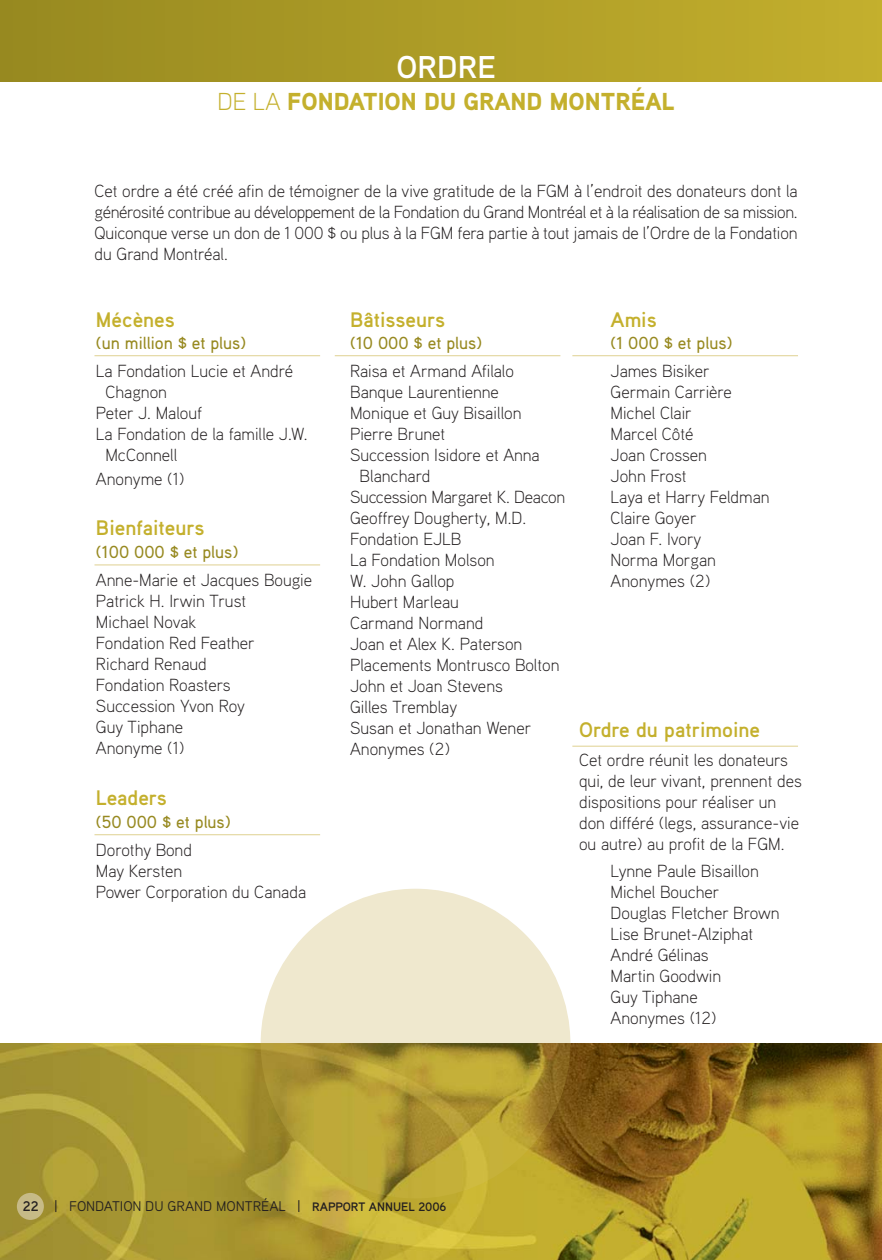
<style>
.page{position:relative;width:882px;height:1260px;background:#fff}
.page>*{position:absolute;margin:0;border:0;box-sizing:border-box;transform-origin:0 0}
.t1{font:700 31.5px "Aaux Pro";color:#fff}
.t2{font:900 24.5px "Aaux Pro";color:#c4b02d}
.t3{font:700 21px "Aaux Pro";color:#c4b02d}
.t4{font:300 17.5px/21px "Aaux Pro";color:#231f20}
.t5{font:500 17.5px "Aaux Pro";color:#978920}
.t6{font:14px "Aaux Pro";color:#231f20}
.s1{font-weight:300}
.s2{font-weight:700}
.s3{font-weight:700;font-size:12.25px}
</style>
<div class="page">
<img style="left:0;top:1043px;width:882px;height:217px">
<div style="left:0;top:0;width:882px;height:82px;background:linear-gradient(to right,#978920,#c4af2d)"></div>
<img style="left:17px;top:1193px;width:27px;height:27px">
<hr style="left:94px;top:355px;width:226px;height:1px;background:#dfd191">
<hr style="left:335px;top:355px;width:225px;height:1px;background:#dfd191">
<hr style="left:572px;top:355px;width:226px;height:1px;background:#dfd191">
<hr style="left:572px;top:746px;width:226px;height:1px;background:#dfd191">
<hr style="left:94px;top:565px;width:226px;height:1px;background:#dfd191">
<hr style="left:94px;top:834px;width:226px;height:1px;background:#dfd191">
<svg style="left:261px;top:889px;width:309px;height:155px;fill:#efe8ce"></svg>
<img style="left:261px;top:1044px;width:309px;height:154px">
<h1 class="t1" style="left:397px;top:56px;width:101px">ORDRE</h1>
<h2 class="t2" style="left:217px;top:93px;width:459px"><span class="s1">DE LA</span> FONDATION DU GRAND MONTRÉAL</h2>
<p class="t4" style="left:94px;top:183px;width:705px;text-align:justify">Cet ordre a été créé afin de témoigner de la vive gratitude de la FGM à l’endroit des donateurs dont la générosité contribue au développement de la Fondation du Grand Montréal et à la réalisation de sa mission.<br>Quiconque verse un don de 1 000 $ ou plus à la FGM fera partie à tout jamais de l’Ordre de la Fondation du Grand Montréal.</p>
<p class="t3" style="left:96px;top:312px;width:80px">Mécènes</p>
<p class="t5" style="left:96px;top:337px;width:152px">(un million $ et plus)</p>
<p class="t4" style="left:96px;top:362px;width:199px">La Fondation Lucie et André</p>
<p class="t4" style="left:105px;top:383px;width:63px">Chagnon</p>
<p class="t4" style="left:96px;top:404px;width:108px">Peter J. Malouf</p>
<p class="t4" style="left:96px;top:425px;width:213px">La Fondation de la famille J.W.</p>
<p class="t4" style="left:105px;top:446px;width:74px">McConnell</p>
<p class="t4" style="left:96px;top:470px;width:90px">Anonyme (1)</p>
<p class="t3" style="left:96px;top:521px;width:110px">Bienfaiteurs</p>
<p class="t5" style="left:96px;top:546px;width:144px">(100 000 $ et plus)</p>
<p class="t4" style="left:96px;top:571px;width:218px">Anne-Marie et Jacques Bougie<br>Patrick H. Irwin Trust<br>Michael Novak<br>Fondation Red Feather<br>Richard Renaud<br>Fondation Roasters<br>Succession Yvon Roy<br>Guy Tiphane<br>Anonyme (1)</p>
<p class="t3" style="left:96px;top:791px;width:72px">Leaders</p>
<p class="t5" style="left:96px;top:816px;width:136px">(50 000 $ et plus)</p>
<p class="t4" style="left:96px;top:841px;width:212px">Dorothy Bond<br>May Kersten<br>Power Corporation du Canada</p>
<p class="t3" style="left:350px;top:312px;width:96px">Bâtisseurs</p>
<p class="t5" style="left:350px;top:337px;width:134px">(10 000 $ et plus)</p>
<p class="t4" style="left:350px;top:362px;width:165px">Raisa et Armand Afilalo</p>
<p class="t4" style="left:350px;top:383px;width:150px">Banque Laurentienne</p>
<p class="t4" style="left:350px;top:404px;width:173px">Monique et Guy Bisaillon</p>
<p class="t4" style="left:350px;top:425px;width:97px">Pierre Brunet</p>
<p class="t4" style="left:350px;top:446px;width:191px">Succession Isidore et Anna</p>
<p class="t4" style="left:360px;top:467px;width:72px">Blanchard</p>
<p class="t4" style="left:350px;top:488px;width:217px">Succession Margaret K. Deacon</p>
<p class="t4" style="left:350px;top:509px;width:178px">Geoffrey Dougherty, M.D.</p>
<p class="t4" style="left:350px;top:530px;width:113px">Fondation EJLB</p>
<p class="t4" style="left:350px;top:551px;width:146px">La Fondation Molson</p>
<p class="t4" style="left:350px;top:572px;width:106px">W. John Gallop</p>
<p class="t4" style="left:350px;top:593px;width:110px">Hubert Marleau</p>
<p class="t4" style="left:350px;top:614px;width:135px">Carmand Normand</p>
<p class="t4" style="left:350px;top:635px;width:174px">Joan et Alex K. Paterson</p>
<p class="t4" style="left:350px;top:656px;width:211px">Placements Montrusco Bolton</p>
<p class="t4" style="left:350px;top:677px;width:154px">John et Joan Stevens</p>
<p class="t4" style="left:350px;top:698px;width:109px">Gilles Tremblay</p>
<p class="t4" style="left:350px;top:719px;width:183px">Susan et Jonathan Wener</p>
<p class="t4" style="left:350px;top:740px;width:101px">Anonymes (2)</p>
<p class="t3" style="left:611px;top:312px;width:48px">Amis</p>
<p class="t5" style="left:611px;top:337px;width:123px">(1 000 $ et plus)</p>
<p class="t4" style="left:611px;top:362px;width:161px">James Bisiker<br>Germain Carrière<br>Michel Clair<br>Marcel Côté<br>Joan Crossen<br>John Frost<br>Laya et Harry Feldman<br>Claire Goyer<br>Joan F. Ivory<br>Norma Morgan<br>Anonymes (2)</p>
<p class="t3" style="left:579px;top:722px;width:182px">Ordre du patrimoine</p>
<p class="t4" style="left:579px;top:751px;width:224px">Cet ordre réunit les donateurs qui, de leur vivant, prennent des dispositions pour réaliser un don différé (legs, assurance-vie ou autre) au profit de la FGM.</p>
<p class="t4" style="left:611px;top:862px;width:171px">Lynne Paule Bisaillon<br>Michel Boucher<br>Douglas Fletcher Brown<br>Lise Brunet-Alziphat<br>André Gélinas<br>Martin Goodwin<br>Guy Tiphane<br>Anonymes (12)</p>
<p class="t6" style="left:23px;top:1201px;width:425px"><span class="s2">22</span> | FONDATION DU GRAND MONTRÉAL | <span class="s3">RAPPORT ANNUEL 2006</span></p>
</div>
